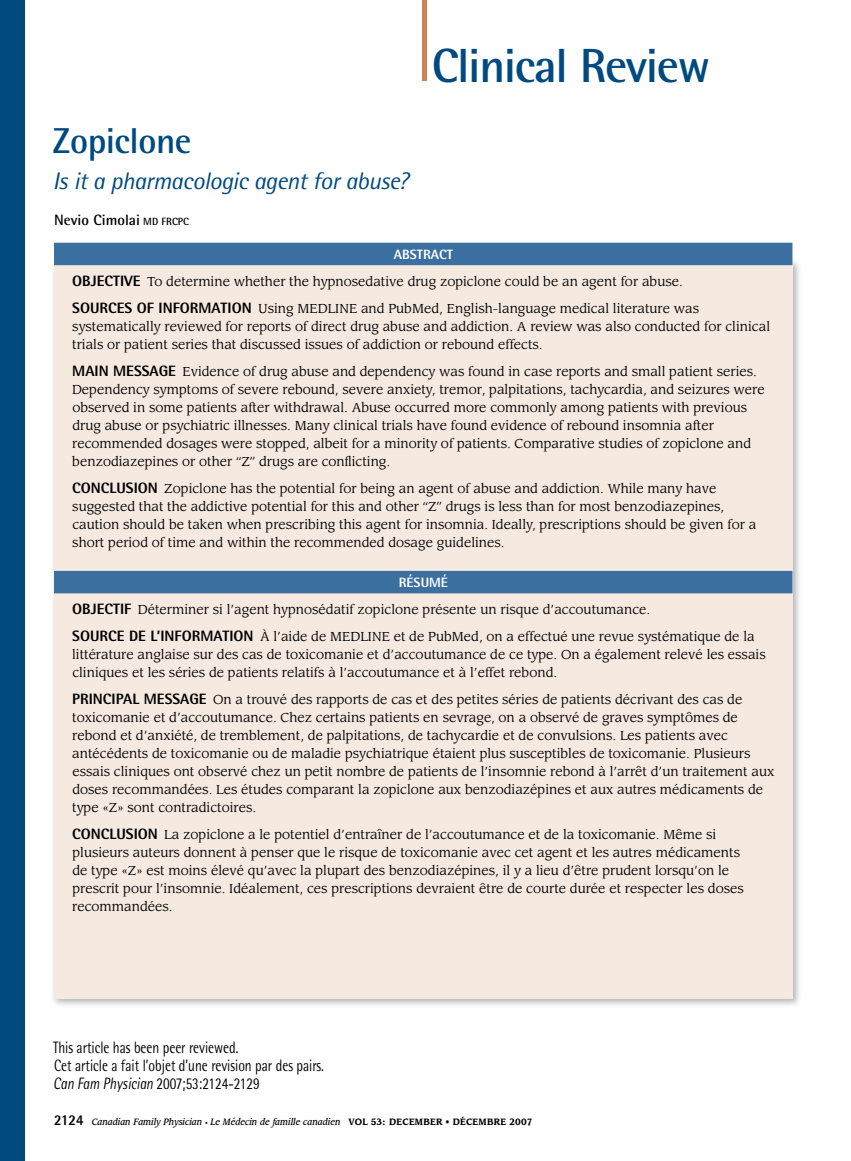
<style>
.page{position:relative;width:851px;height:1161px;background:#fff}
.page>*{position:absolute;margin:0;border:0;box-sizing:border-box;transform-origin:0 0}
.t1{font:700 48px "Rotis Semi Sans Std";letter-spacing:-.03em;color:#004a80}
.t2{font:700 36px "Rotis Semi Sans Std";letter-spacing:-.015em;color:#004a80}
.t3{font:italic 24px "Rotis Semi Sans Std";letter-spacing:-.02em;color:#004a80}
.t4{font:16.5px/18px "Rotis Semi Sans Std";color:#000;scale:.8 1}
.t5{font:700 15px "Rotis Semi Sans Std";color:#000}
.t6{font:800 13.5px "Rotis Semi Sans Std";color:#fff}
.t7{font:12.75px/18px "Leawood Std";color:#000}
.t8{font:italic 500 9px "Leawood Std";color:#000;scale:.9 1}
.s1{font-size:10.5px}
.s2{font-family:"Rotis Semi Sans Std";font-weight:800;font-size:15px}
.s3{font-style:italic}
.s4{font-family:"Rotis Semi Sans Std";font-weight:800;font-style:normal;font-size:15px}
.s5{font-style:normal;font-size:6px}
.s6{font-weight:700;font-style:normal}
</style>
<div class="page">
<div style="left:0;top:0;width:24px;height:1161px;background:#004a80"></div>
<div style="left:50px;top:256px;width:753px;height:754px;background:#000;opacity:.3"></div>
<div style="left:54px;top:261px;width:738px;height:738px;background:#f5e9e0"></div>
<div style="left:54px;top:243px;width:738px;height:22px;background:#3a6f9f"></div>
<div style="left:54px;top:571px;width:738px;height:22px;background:#3a6f9f"></div>
<hr style="left:422px;top:0;width:4px;height:81px;background:#cb8354">
<h1 class="t1" style="left:432px;top:36px;width:280px">Clinical Review</h1>
<h2 class="t2" style="left:53px;top:119px;width:140px">Zopiclone</h2>
<h3 class="t3" style="left:53px;top:166px;width:357px">Is it a pharmacologic agent for abuse?</h3>
<p class="t5" style="left:54px;top:211px;width:136px">Nevio Cimolai <span class="s1">MD FRCPC</span></p>
<p class="t6" style="left:394px;top:246px;width:61px">ABSTRACT</p>
<p class="t7" style="left:72px;top:268px;width:628px;line-height:27px"><span class="s2">OBJECTIVE</span> To determine whether the hypnosedative drug zopiclone could be an agent for abuse.<br><span class="s2">SOURCES OF INFORMATION</span> Using MEDLINE and PubMed, English-language medical literature was</p>
<p class="t7" style="left:72px;top:318px;width:699px">systematically reviewed for reports of direct drug abuse and addiction. A review was also conducted for clinical trials or patient series that discussed issues of addiction or rebound effects.</p>
<p class="t7" style="left:72px;top:363px;width:694px"><span class="s2">MAIN MESSAGE</span> Evidence of drug abuse and dependency was found in case reports and small patient series.<br>Dependency symptoms of severe rebound, severe anxiety, tremor, palpitations, tachycardia, and seizures were observed in some patients after withdrawal. Abuse occurred more commonly among patients with previous drug abuse or psychiatric illnesses. Many clinical trials have found evidence of rebound insomnia after recommended dosages were stopped, albeit for a minority of patients. Comparative studies of zopiclone and benzodiazepines or other “Z” drugs are conflicting.</p>
<p class="t7" style="left:72px;top:480px;width:685px"><span class="s2">CONCLUSION</span> Zopiclone has the potential for being an agent of abuse and addiction. While many have suggested that the addictive potential for this and other “Z” drugs is less than for most benzodiazepines, caution should be taken when prescribing this agent for insomnia. Ideally, prescriptions should be given for a short period of time and within the recommended dosage guidelines.</p>
<p class="t6" style="left:399px;top:574px;width:25px">RÉSUM</p>
<p class="t6" style="left:441px;top:574px;width:9px">É</p>
<p class="t7" style="left:72px;top:597px;width:684px;line-height:27px"><span class="s2">OBJECTIF</span> Déterminer si l’agent hypnosédatif zopiclone présente un risque d’accoutumance.<br><span class="s2">SOURCE DE L’INFORMATION</span> À l’aide de MEDLINE et de PubMed, on a effectué une revue systématique de la</p>
<p class="t7" style="left:72px;top:646px;width:695px">littérature anglaise sur des cas de toxicomanie et d’accoutumance de ce type. On a également relevé les essais cliniques et les séries de patients relatifs à l’accoutumance et à l’effet rebond.</p>
<p class="t7" style="left:72px;top:691px;width:703px"><span class="s2">PRINCIPAL MESSAGE</span> On a trouvé des rapports de cas et des petites séries de patients décrivant des cas de toxicomanie et d’accoutumance. Chez certains patients en sevrage, on a observé de graves symptômes de rebond et d’anxiété, de tremblement, de palpitations, de tachycardie et de convulsions. Les patients avec antécédents de toxicomanie ou de maladie psychiatrique étaient plus susceptibles de toxicomanie. Plusieurs essais cliniques ont observé chez un petit nombre de patients de l’insomnie rebond à l’arrêt d’un traitement aux doses recommandées. Les études comparant la zopiclone aux benzodiazépines et aux autres médicaments de type «Z» sont contradictoires.</p>
<p class="t7" style="left:72px;top:826px;width:673px"><span class="s2">CONCLUSION</span> La zopiclone a le potentiel d’entraîner de l’accoutumance et de la toxicomanie. Même si plusieurs auteurs donnent à penser que le risque de toxicomanie avec cet agent et les autres médicaments de type «Z» est moins élevé qu’avec la plupart des benzodiazépines, il y a lieu d’être prudent lorsqu’on le prescrit pour l’insomnie. Idéalement, ces prescriptions devraient être de courte durée et respecter les doses recommandées.</p>
<p class="t4" style="left:53px;top:1038px;width:340px">This article has been peer reviewed.<br>Cet article a fait l’objet d’une revision par des pairs.<br><span class="s3">Can Fam Physician</span> 2007;53:2124-2129</p>
<p class="t8" style="left:54px;top:1116px;width:533px"><span class="s4">2124</span> Canadian Family Physician <span class="s5">•</span> Le Médecin de famille canadien <span class="s6">VOL 53: DECEMBER • DÉCEMBRE 2007</span></p>
</div>
